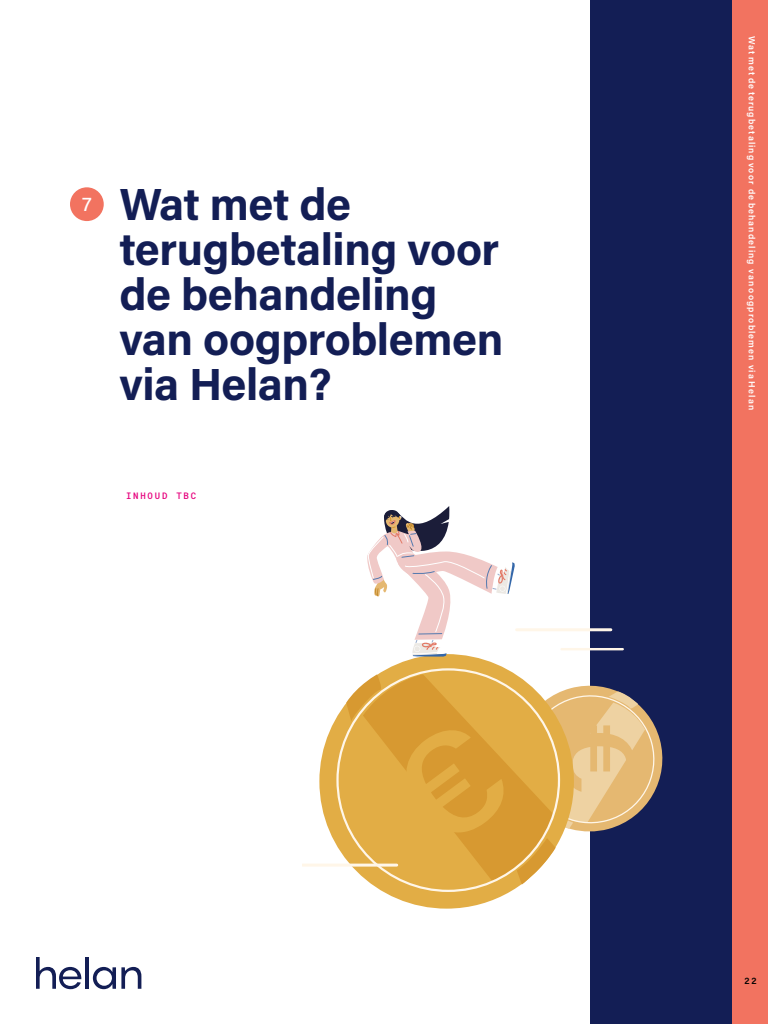
<style>
.page{position:relative;width:768px;height:1024px;background:#131e55}
.page>*{position:absolute;margin:0;border:0;box-sizing:border-box;transform-origin:0 0}
.t1{font:700 45px/45px "Acumin Pro";letter-spacing:-.01em;color:#131e55}
.t2{font:500 20px "Acumin Pro";color:#fff}
.t3{font:600 9px "Acumin Pro";letter-spacing:.125em;color:#fff}
.t4{font:500 9px "Roboto Mono";letter-spacing:.2em;color:#e6007d}
.t5{font:600 9px "Acumin Pro";color:#000}
</style>
<div class="page">
<div style="left:732px;top:0;width:36px;height:1024px;background:#f27360"></div>
<div style="left:0;top:0;width:590px;height:1024px;background:#fff"></div>
<div style="left:70px;top:187px;width:34px;height:34px;background:#f27360;border-radius:50%"></div>
<svg style="left:319px;top:657px;width:202px;height:252px;fill:#e2ad45"></svg>
<svg style="left:346px;top:674px;width:17px;height:48px"></svg>
<svg style="left:363px;top:674px;width:158px;height:208px;background:#e0ab48"></svg>
<svg style="left:401px;top:678px;width:262px;height:207px"></svg>
<svg style="left:367px;top:506px;width:148px;height:151px"></svg>
<hr style="left:517px;top:628px;width:94px;height:3px;background:#fff6e8">
<hr style="left:303px;top:864px;width:94px;height:3px;background:#fff6e8">
<hr style="left:562px;top:648px;width:61px;height:2px;background:#fff6e8">
<svg style="left:36px;top:957px;width:45px;height:32px"></svg>
<hr style="left:85px;top:957px;width:4px;height:32px;background:#131e55">
<svg style="left:93px;top:967px;width:48px;height:22px"></svg>
<p class="t2" style="left:82px;top:191px;width:11px">7</p>
<p class="t1" style="left:120px;top:180px;width:385px">Wat met de terugbetaling voor de behandeling van oogproblemen via Helan?</p>
<p class="t4" style="left:126px;top:490px;width:72px">INHOUD TBC</p>
<p class="t3" style="left:758px;top:36px;width:375px;rotate:90deg">Wat met de terugbetaling voor de behandeling van oogproblemen via Helan</p>
<p class="t5" style="left:745px;top:974px;width:14px">22</p>
</div>
